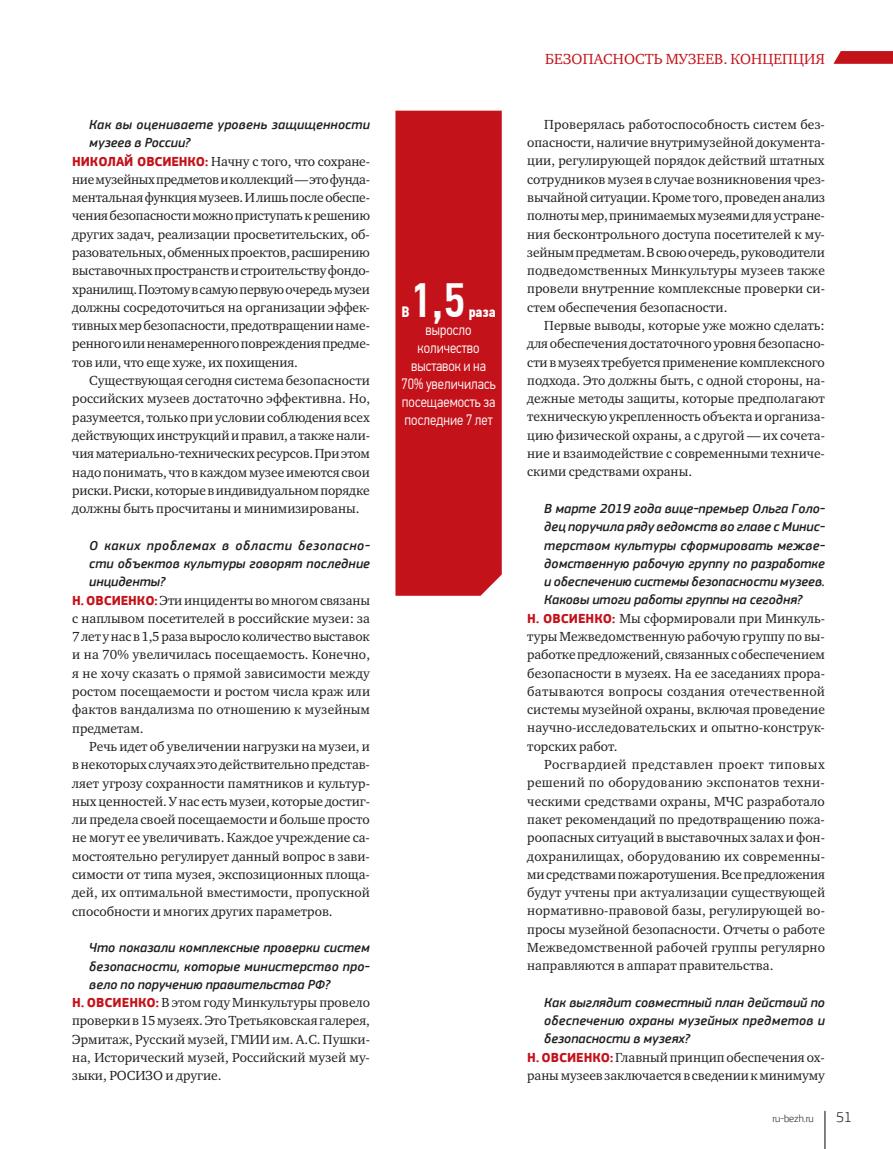
<style>
.page{position:relative;width:893px;height:1149px;background:#fff}
.page>*{position:absolute;margin:0;border:0;box-sizing:border-box;transform-origin:0 0}
.t1{font:500 48px "PF Din Text Cond Pro";color:#fff}
.t2{font:300 15px/18px "PF Din Text Cond Pro";color:#fff;text-align:center}
.t3{font:15px "Charter ITC";letter-spacing:.01em;color:#c4121a}
.t4{font:700 15px "PF Din Text Cond Pro";color:#fff}
.t5{font:300 15px "PF Square Sans Pro";color:#231f20}
.t6{font:13.5px/18.3px "Charter ITC";color:#231f20;text-align:justify}
.t7{font:italic 500 13.5px/18.3px "PF Square Sans Pro";color:#231f20;text-align:justify}
.t8{font:300 10.5px "PF Square Sans Pro";color:#231f20}
.s1{font-family:"PF Square Sans Pro";font-weight:700;color:#c4121a}
</style>
<div class="page">
<div style="left:395px;top:111px;width:107px;height:484px;background:#c4121a"></div>
<hr style="left:405px;top:433px;width:88px;height:2px;background:#c4121a">
<hr style="left:824px;top:1110px;width:1px;height:38px;background:#231f20">
<svg style="left:833px;top:51px;width:60px;height:13px"></svg>
<p class="t7" style="left:89px;top:116px;width:282px">Как вы оцениваете уровень защищенности музеев в России?</p>
<p class="t6" style="left:72px;top:152px;width:299px"><span class="s1">НИКОЛАЙ ОВСИЕНКО:</span> Начну с того, что сохране&shy;ние музейных предметов и коллекций — это фунда&shy;ментальная функция музеев. И лишь после обеспе&shy;чения безопасности можно приступать к решению других задач, реализации просветительских, об&shy;разовательных, обменных проектов, расширению выставочных пространств и строительству фондо&shy;хранилищ. Поэтому в самую первую очередь музеи должны сосредоточиться на организации эффек&shy;тивных мер безопасности, предотвращении наме&shy;ренного или ненамеренного повреждения предме&shy;тов или, что еще хуже, их похищения.</p>
<p class="t6" style="left:72px;top:371px;width:299px;text-indent:17px">Существующая сегодня система безопасности российских музеев достаточно эффективна. Но, разумеется, только при условии соблюдения всех действующих инструкций и правил, а также нали&shy;чия материально-технических ресурсов. При этом надо понимать, что в каждом музее имеются свои риски. Риски, которые в индивидуальном порядке должны быть просчитаны и минимизированы.</p>
<p class="t7" style="left:89px;top:536px;width:282px">О каких проблемах в области безопасно&shy;сти объектов культуры говорят последние инциденты?</p>
<p class="t6" style="left:72px;top:590px;width:299px"><span class="s1">Н. ОВСИЕНКО:</span> Эти инциденты во многом связаны с наплывом посетителей в российские музеи: за 7лет у нас в 1,5 раза выросло количество выставок и на 70% увеличилась посещаемость. Конечно, я не хочу сказать о прямой зависимости между ростом посещаемости и ростом числа краж или фактов вандализма по отношению к музейным предметам.</p>
<p class="t6" style="left:72px;top:737px;width:299px;text-indent:17px">Речь идет об увеличении нагрузки на музеи, и в некоторых случаях это действительно представ&shy;ляет угрозу сохранности памятников и культур&shy;ных ценностей. У нас есть музеи, которые достиг&shy;ли предела своей посещаемости и больше просто не могут ее увеличивать. Каждое учреждение са&shy;мостоятельно регулирует данный вопрос в зави&shy;симости от типа музея, экспозиционных площа&shy;дей, их оптимальной вместимости, пропускной способности и многих других параметров.</p>
<p class="t7" style="left:89px;top:938px;width:282px">Что показали комплексные проверки систем безопасности, которые министерство про&shy;вело по поручению правительства РФ?</p>
<p class="t6" style="left:72px;top:992px;width:299px"><span class="s1">Н. ОВСИЕНКО:</span> В этом году Минкультуры провело проверки в 15 музеях. Это Третьяковская галерея, Эрмитаж, Русский музей, ГМИИ им. А.С. Пушки&shy;на, Исторический музей, Российский музей му&shy;зыки, РОСИЗО и другие.</p>
<h1 class="t1" style="left:410px;top:272px;width:58px">1,5</h1>
<p class="t4" style="left:401px;top:303px;width:10px">В</p>
<p class="t4" style="left:469px;top:303px;width:28px">раза</p>
<p class="t2" style="left:401px;top:321px;width:96px">выросло количество выставок и на<br>70% увеличилась посещаемость за последние 7 лет</p>
<p class="t3" style="left:545px;top:49px;width:281px">БЕЗОПАСНОСТЬ МУЗЕЕВ. КОНЦЕПЦИЯ</p>
<p class="t6" style="left:527px;top:115px;width:299px;text-indent:17px">Проверялась работоспособность систем без&shy;опасности, наличие внутримузейной документа&shy;ции, регулирующей порядок действий штатных сотрудников музея в случае возникновения чрез&shy;вычайной ситуации. Кроме того, проведен анализ полноты мер, принимаемых музеями для устране&shy;ния бесконтрольного доступа посетителей к му&shy;зейным предметам. В свою очередь, руководители подведомственных Минкультуры музеев также провели внутренние комплексные проверки си&shy;стем обеспечения безопасности.</p>
<p class="t6" style="left:527px;top:316px;width:299px;text-indent:17px">Первые выводы, которые уже можно сделать: для обеспечения достаточного уровня безопасно&shy;сти в музеях требуется применение комплексного подхода. Это должны быть, с одной стороны, на&shy;дежные методы защиты, которые предполагают техническую укрепленность объекта и организа&shy;цию физической охраны, а с другой — их сочета&shy;ние и взаимодействие с современными техниче&shy;скими средствами охраны.</p>
<p class="t7" style="left:544px;top:499px;width:282px">В марте 2019 года вице-премьер Ольга Голо&shy;дец поручила ряду ведомств во главе с Минис&shy;терством культуры сформировать межве&shy;домственную рабочую группу по разработке и обеспечению системы безопасности музеев.<br>Каковы итоги работы группы на сегодня?</p>
<p class="t6" style="left:527px;top:608px;width:299px"><span class="s1">Н. ОВСИЕНКО:</span> Мы сформировали при Минкуль&shy;туры Межведомственную рабочую группу по вы&shy;работке предложений, связанных с обеспечением безопасности в музеях. На ее заседаниях прора&shy;батываются вопросы создания отечественной системы музейной охраны, включая проведение научно-исследовательских и опытно-конструк&shy;торских работ.</p>
<p class="t6" style="left:527px;top:755px;width:299px;text-indent:17px">Росгвардией представлен проект типовых решений по оборудованию экспонатов техни&shy;ческими средствами охраны, МЧС разработало пакет рекомендаций по предотвращению пожа&shy;роопасных ситуаций в выставочных залах и фон&shy;дохранилищах, оборудованию их современны&shy;ми средствами пожаротушения. Все предложения будут учтены при актуализации существующей нормативно-правовой базы, регулирующей во&shy;просы музейной безопасности. Отчеты о работе Межведомственной рабочей группы регулярно направляются в аппарат правительства.</p>
<p class="t7" style="left:544px;top:993px;width:282px">Как выглядит совместный план действий по обеспечению охраны музейных предметов и безопасности в музеях?</p>
<p class="t6" style="left:527px;top:1047px;width:299px"><span class="s1">Н. ОВСИЕНКО:</span> Главный принцип обеспечения ох&shy;раны музеев заключается в сведении к минимуму</p>
<p class="t8" style="left:772px;top:1112px;width:43px">ru-bezh.ru</p>
<p class="t5" style="left:836px;top:1108px;width:18px">51</p>
</div>
